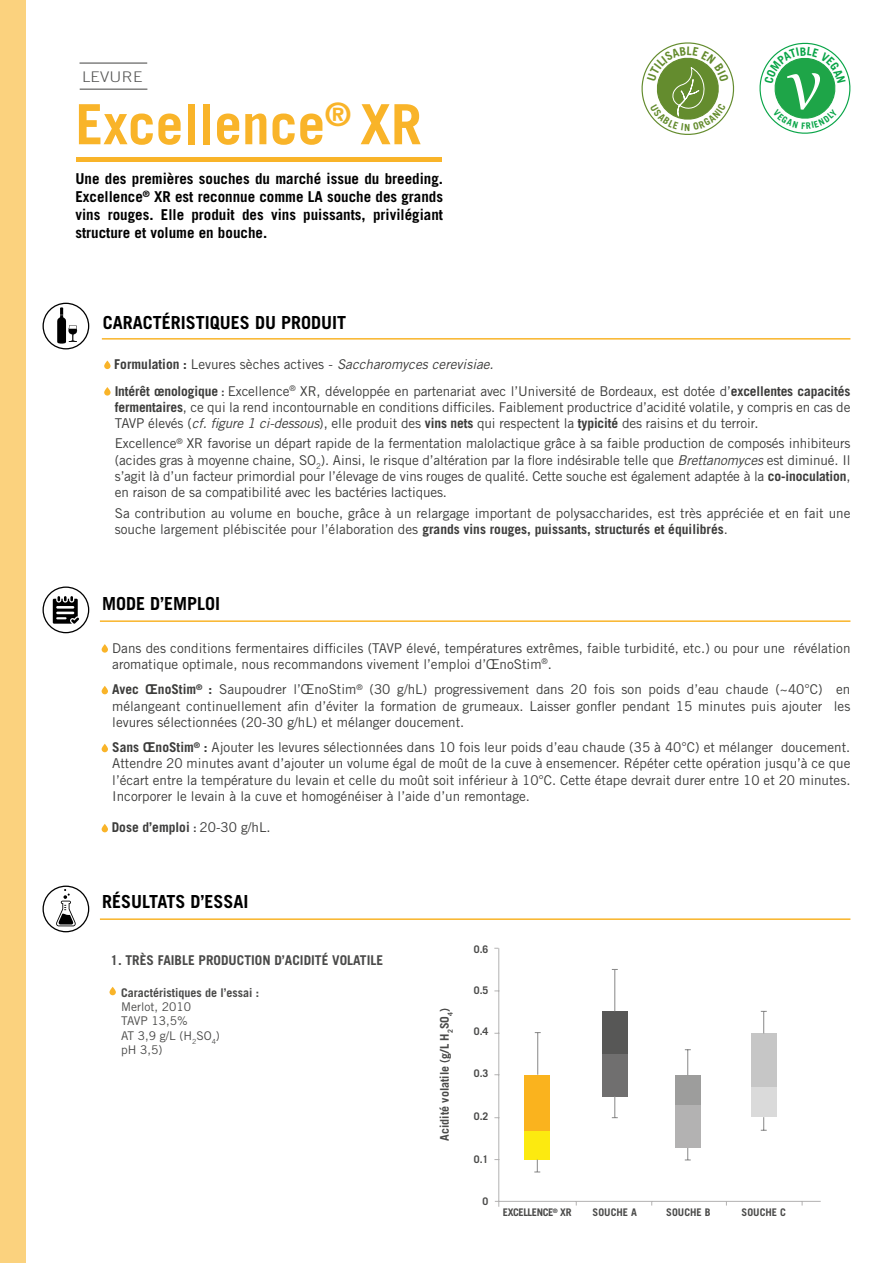
<style>
.page{position:relative;width:893px;height:1263px;background:#fff}
.page>*{position:absolute;margin:0;border:0;box-sizing:border-box;transform-origin:0 0}
.t1{font:700 55.5px "Trade Gothic LT Std";color:#f9b429}
.t2{font:700 18px "Trade Gothic LT Std";color:#000}
.t3{font:700 15px/18px "Trade Gothic LT Std";color:#000;text-align:justify}
.t4{font:300 14.7px "Trade Gothic LT Std";letter-spacing:.02em;color:#575756;scale:1.12 1}
.t5{font:13.5px/16.2px "Trade Gothic LT Std";color:#3c3c3b}
.t6{font:700 13.5px "Trade Gothic LT Std";color:#4a4a49}
.t7{font:700 13.5px "Trade Gothic LT Std";color:#3c3c3b}
.t8{font:700 12px "Trade Gothic LT Std";color:#4a4a49}
.t9{font:12px/14.4px "Trade Gothic LT Std";color:#4a4a49}
.t10{font:700 10.5px "Trade Gothic LT Std";color:#4a4a49}
.t11{font:700 10.5px "Trade Gothic LT Std";letter-spacing:-.04em;color:#4a4a49}
.s1{font-weight:700}
.s2{font-style:italic}
.s3{font-family:"Trade Gothic LT Std Bd Cn 20"}
.s4{font-family:"Trade Gothic LT Std Bd Cn 20";font-weight:400}
.s5{font-weight:400}
</style>
<div class="page">
<div style="left:0;top:0;width:26px;height:1263px;background:#fbd27e"></div>
<svg style="left:104px;top:361px;width:7px;height:8px"></svg>
<svg style="left:104px;top:387px;width:7px;height:9px"></svg>
<svg style="left:43px;top:303px;width:46px;height:46px"></svg>
<hr style="left:102px;top:338px;width:748px;height:2px;background:#f9b429">
<svg style="left:102px;top:644px;width:6px;height:9px"></svg>
<div style="left:102px;top:686px;width:6px;height:8px;background:#f9b429;border-radius:3px"></div>
<div style="left:102px;top:744px;width:6px;height:8px;background:#f9b429;border-radius:3px"></div>
<div style="left:102px;top:824px;width:6px;height:8px;background:#f9b429;border-radius:3px"></div>
<svg style="left:43px;top:586px;width:46px;height:47px"></svg>
<hr style="left:100px;top:620px;width:750px;height:2px;background:#f9b429">
<hr style="left:100px;top:918px;width:750px;height:2px;background:#f9b429">
<svg style="left:43px;top:885px;width:46px;height:47px"></svg>
<hr style="left:498px;top:948px;width:1px;height:259px;background:#b3b2b2">
<hr style="left:495px;top:1201px;width:326px;height:1px;background:#b3b2b2">
<div style="left:524px;top:1130px;width:26px;height:29px;background:#fcea10"></div>
<div style="left:524px;top:1075px;width:26px;height:55px;background:#fab31e"></div>
<hr style="left:537px;top:1033px;width:1px;height:42px;background:#878787">
<svg style="left:534px;top:1159px;width:6px;height:13px"></svg>
<div style="left:602px;top:1011px;width:26px;height:43px;background:#575756"></div>
<div style="left:602px;top:1054px;width:26px;height:42px;background:#706f6f"></div>
<hr style="left:614px;top:969px;width:1px;height:42px;background:#878787">
<svg style="left:612px;top:1096px;width:6px;height:22px"></svg>
<div style="left:675px;top:1075px;width:26px;height:30px;background:#9d9d9c"></div>
<div style="left:675px;top:1105px;width:26px;height:43px;background:#b3b2b2"></div>
<svg style="left:685px;top:1049px;width:6px;height:26px"></svg>
<svg style="left:685px;top:1148px;width:6px;height:12px"></svg>
<div style="left:751px;top:1033px;width:26px;height:54px;background:#c6c6c6"></div>
<div style="left:751px;top:1087px;width:26px;height:30px;background:#dadada"></div>
<svg style="left:761px;top:1011px;width:6px;height:22px"></svg>
<svg style="left:761px;top:1117px;width:6px;height:14px"></svg>
<svg style="left:109px;top:987px;width:7px;height:8px"></svg>
<hr style="left:76px;top:157px;width:366px;height:4px;background:#f9b429">
<hr style="left:80px;top:63px;width:67px;height:1px;background:#575756">
<hr style="left:80px;top:89px;width:67px;height:1px;background:#575756">
<svg style="left:641px;top:42px;width:93px;height:93px"></svg>
<svg style="left:759px;top:42px;width:91px;height:92px"></svg>
<p class="t4" style="left:82px;top:68px;width:55px">LEVURE</p>
<h1 class="t1" style="left:75px;top:90px;width:348px">Excellence<sup>®</sup> XR</h1>
<p class="t3" style="left:75px;top:170px;width:369px">Une des premières souches du marché issue du breeding.<br>Excellence<sup>®</sup> XR est reconnue comme LA souche des grands vins rouges. Elle produit des vins puissants, privilégiant structure et volume en bouche.</p>
<h2 class="t2" style="left:103px;top:311px;width:245px">CARACTÉRISTIQUES DU PRODUIT</h2>
<p class="t5" style="left:114px;top:351px;width:738px;line-height:26.5px"><span class="s1">Formulation :</span> Levures sèches actives - <span class="s2">Saccharomyces cerevisiae.<br></span><span class="s1">Intérêt œnologique</span> <span class="s3">:</span> Excellence<sup>®</sup> XR, développée en partenariat avec l’Université de Bordeaux, est dotée d’<span class="s1">excellentes capacités</span></p>
<p class="t5" style="left:115px;top:399px;width:737px"><span class="s1">fermentaires</span>, ce qui la rend incontournable en conditions difficiles. Faiblement productrice d’acidité volatile, y compris en cas de<br>TAVP élevés (<span class="s2">cf. figure 1 ci-dessous</span>), elle produit des <span class="s1">vins nets</span> qui respectent la <span class="s1">typicité</span> des raisins et du terroir.</p>
<p class="t5" style="left:115px;top:435px;width:737px;text-align:justify">Excellence<sup>®</sup> XR favorise un départ rapide de la fermentation malolactique grâce à sa faible production de composés inhibiteurs (acides gras à moyenne chaine, SO<sub>2</sub>). Ainsi, le risque d’altération par la flore indésirable telle que <span class="s2">Brettanomyces</span> est diminué. Il s’agit là d’un facteur primordial pour l’élevage de vins rouges de qualité. Cette souche est également adaptée à la <span class="s1">co-inoculation</span>, en raison de sa compatibilité avec les bactéries lactiques.</p>
<p class="t5" style="left:115px;top:504px;width:737px">Sa contribution au volume en bouche, grâce à un relargage important de polysaccharides, est très appréciée et en fait une souche largement plébiscitée pour l’élaboration des <span class="s1">grands vins rouges, puissants, structurés et équilibrés</span>.</p>
<h2 class="t2" style="left:102px;top:593px;width:120px">MODE D’EMPLOI</h2>
<p class="t5" style="left:112px;top:639px;width:740px">Dans des conditions fermentaires difficiles (TAVP élevé, températures extrêmes, faible turbidité, etc.) ou pour une révélation aromatique optimale, nous recommandons vivement l’emploi d’ŒnoStim<sup>®</sup>.</p>
<p class="t5" style="left:112px;top:681px;width:740px;text-align:justify"><span class="s1">Avec ŒnoStim</span><sup>®</sup> <span class="s1">:</span> Saupoudrer l’ŒnoStim<sup>®</sup> (30 g/hL) progressivement dans 20 fois son poids d’eau chaude (~40°C) en mélangeant continuellement afin d’éviter la formation de grumeaux. Laisser gonfler pendant 15 minutes puis ajouter les levures sélectionnées (20-30 g/hL) et mélanger doucement.</p>
<p class="t5" style="left:112px;top:739px;width:740px;text-align:justify"><span class="s1">Sans ŒnoStim</span><sup>®</sup> <span class="s1">:</span> Ajouter les levures sélectionnées dans 10 fois leur poids d’eau chaude (35 à 40°C) et mélanger doucement.<br>Attendre 20 minutes avant d’ajouter un volume égal de moût de la cuve à ensemencer. Répéter cette opération jusqu’à ce que l’écart entre la température du levain et celle du moût soit inférieur à 10°C. Cette étape devrait durer entre 10 et 20 minutes.<br>Incorporer le levain à la cuve et homogénéiser à l’aide d’un remontage.</p>
<p class="t7" style="left:112px;top:819px;width:160px">Dose d’emploi <span class="s4">:</span> <span class="s5">20-30 g/hL.</span></p>
<h2 class="t2" style="left:102px;top:891px;width:148px">RÉSULTATS D’ESSAI</h2>
<p class="t6" style="left:111px;top:952px;width:274px">1. TRÈS FAIBLE PRODUCTION D’ACIDITÉ VOLATILE</p>
<p class="t8" style="left:121px;top:985px;width:139px">Caractéristiques de l’essai :</p>
<p class="t9" style="left:121px;top:999px;width:100px">Merlot, 2010<br>TAVP 13,5%<br>AT 3,9 g/L (H<sub>2</sub>SO<sub>4</sub>) pH 3,5)</p>
<p class="t8" style="left:437px;top:1141px;width:134px;rotate:-90deg">Acidité volatile (g/L H<sub>2</sub>SO<sub>4</sub>)</p>
<p class="t10" style="left:474px;top:943px;width:16px">0.6</p>
<p class="t10" style="left:474px;top:983px;width:16px">0.5</p>
<p class="t10" style="left:474px;top:1025px;width:16px">0.4</p>
<p class="t10" style="left:474px;top:1067px;width:16px">0.3</p>
<p class="t10" style="left:474px;top:1109px;width:16px">0.2</p>
<p class="t10" style="left:474px;top:1153px;width:16px">0.1</p>
<p class="t10" style="left:483px;top:1195px;width:7px">0</p>
<p class="t11" style="left:503px;top:1206px;width:70px">EXCELLENCE<sup>®</sup> XR</p>
<p class="t10" style="left:593px;top:1206px;width:46px">SOUCHE A</p>
<p class="t10" style="left:666px;top:1206px;width:46px">SOUCHE B</p>
<p class="t10" style="left:742px;top:1206px;width:46px">SOUCHE C</p>
</div>
